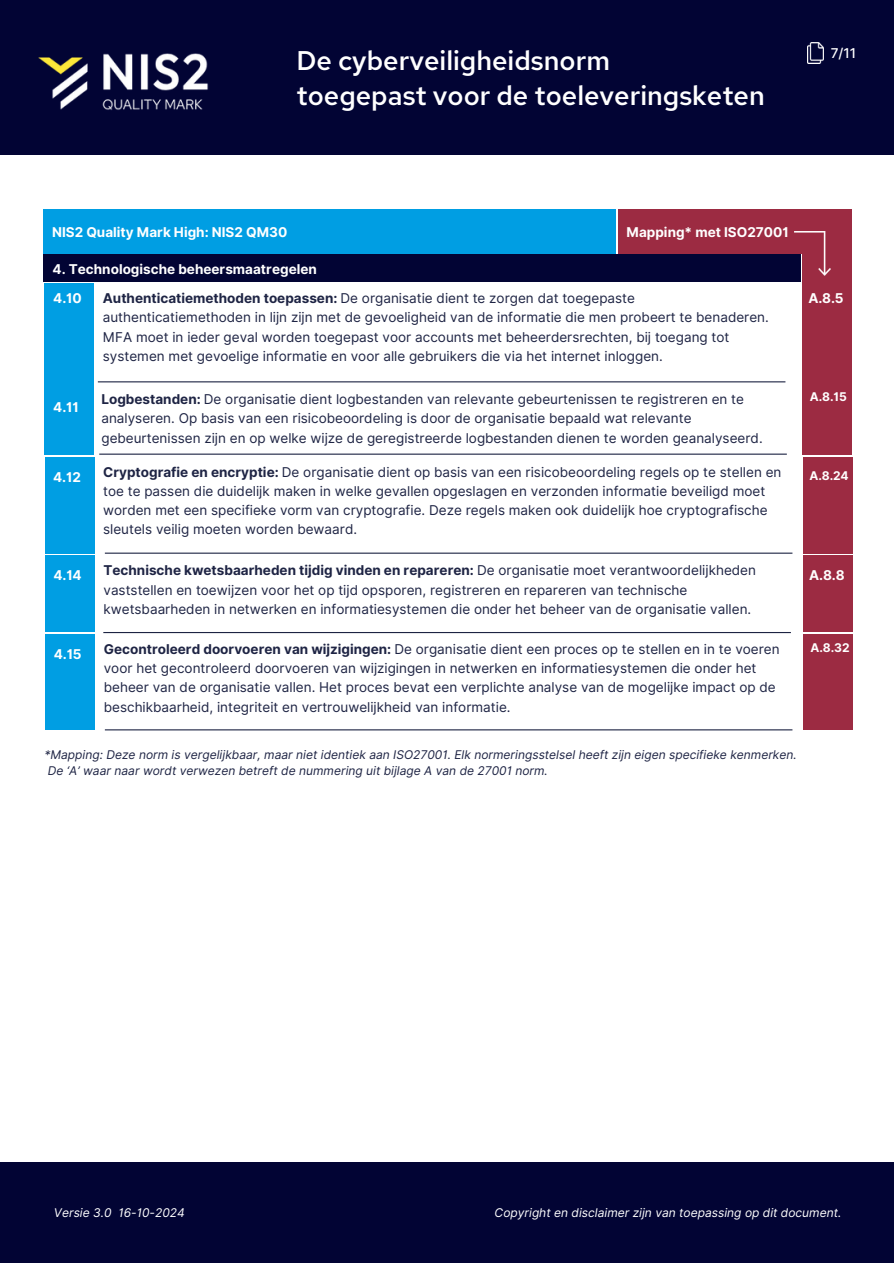
<style>
.page{position:relative;width:894px;height:1264px;background:#fff}
.page>*{position:absolute;margin:0;border:0;box-sizing:border-box;transform-origin:0 0}
.t1{font:500 27px/34.8px "Red Hat Text";color:#fff}
.t2{font:13.5px/19.2px "Inter";color:#1e2444}
.t3{font:700 13.5px "Inter";color:#fff}
.t4{font:500 13.5px "Inter";color:#fff}
.t5{font:italic 12px "Inter";color:#1e2444}
.t6{font:italic 12px "Inter";color:#fff}
.t7{font:700 12px "Inter";color:#fff}
.s1{font-weight:700}
</style>
<div class="page">
<div style="left:0;top:0;width:893px;height:154px;background:#020434"></div>
<img style="left:807px;top:43px;width:16px;height:20px">
<div style="left:0;top:1162px;width:893px;height:101px;background:#020434"></div>
<div style="left:43px;top:209px;width:572px;height:45px;background:#009ee3"></div>
<div style="left:802px;top:209px;width:49px;height:173px;background:#9c2b42"></div>
<div style="left:618px;top:209px;width:232px;height:45px;background:#9c2b42"></div>
<div style="left:43px;top:255px;width:757px;height:27px;background:#020434"></div>
<img style="left:794px;top:231px;width:36px;height:44px">
<div style="left:44px;top:283px;width:50px;height:99px;background:#009ee3"></div>
<div style="left:44px;top:383px;width:50px;height:71px;background:#009ee3"></div>
<div style="left:802px;top:383px;width:49px;height:71px;background:#9c2b42"></div>
<div style="left:45px;top:457px;width:50px;height:96px;background:#009ee3"></div>
<div style="left:802px;top:457px;width:50px;height:96px;background:#9c2b42"></div>
<div style="left:45px;top:555px;width:50px;height:77px;background:#009ee3"></div>
<div style="left:803px;top:555px;width:49px;height:77px;background:#9c2b42"></div>
<div style="left:45px;top:634px;width:50px;height:95px;background:#009ee3"></div>
<div style="left:803px;top:634px;width:49px;height:95px;background:#9c2b42"></div>
<img style="left:38px;top:53px;width:170px;height:57px">
<hr style="left:98px;top:381px;width:687px;height:1px;background:#1d2443">
<hr style="left:99px;top:453px;width:687px;height:1px;background:#1d2443">
<hr style="left:105px;top:552px;width:687px;height:1px;background:#1d2443">
<hr style="left:103px;top:632px;width:687px;height:1px;background:#1d2443">
<hr style="left:105px;top:729px;width:687px;height:1px;background:#1d2443">
<h1 class="t1" style="left:296px;top:43px;width:469px">De cyberveiligheidsnorm<br>toegepast voor de toeleveringsketen</h1>
<h1 class="t4" style="left:830px;top:45px;width:27px">7/11</h1>
<h3 class="t3" style="left:52px;top:224px;width:236px">NIS2 Quality Mark High: NIS2 QM30</h3>
<h3 class="t3" style="left:626px;top:224px;width:164px">Mapping* met ISO27001</h3>
<h2 class="t3" style="left:52px;top:261px;width:266px">4. Technologische beheersmaatregelen</h2>
<h3 class="t3" style="left:53px;top:290px;width:30px">4.10</h3>
<h4 class="t2" style="left:103px;top:289px;width:533px"><span class="s1">Authenticatiemethoden toepassen:</span> De organisatie dient te zorgen dat toegepaste</h4>
<h3 class="t3" style="left:808px;top:290px;width:37px">A.8.5</h3>
<h4 class="t2" style="left:103px;top:308px;width:667px">authenticatiemethoden in lijn zijn met de gevoeligheid van de informatie die men probeert te benaderen.<br>MFA moet in ieder geval worden toegepast voor accounts met beheerdersrechten, bij toegang tot systemen met gevoelige informatie en voor alle gebruikers die via het internet inloggen.</h4>
<h3 class="t2" style="left:101px;top:390px;width:662px"><span class="s1">Logbestanden:</span> De organisatie dient logbestanden van relevante gebeurtenissen te registreren en te analyseren. Op basis van een risicobeoordeling is door de organisatie bepaald wat relevante gebeurtenissen zijn en op welke wijze de geregistreerde logbestanden dienen te worden geanalyseerd.</h3>
<h4 class="t7" style="left:809px;top:389px;width:38px">A.8.15</h4>
<h5 class="t3" style="left:53px;top:398px;width:27px">4.11</h5>
<h3 class="t2" style="left:103px;top:462px;width:679px"><span class="s1">Cryptografie en encryptie:</span> De organisatie dient op basis van een risicobeoordeling regels op te stellen en toe te passen die duidelijk maken in welke gevallen opgeslagen en verzonden informatie beveiligd moet worden met een specifieke vorm van cryptografie. Deze regels maken ook duidelijk hoe cryptografische sleutels veilig moeten worden bewaard.</h3>
<h5 class="t3" style="left:53px;top:468px;width:29px">4.12</h5>
<h4 class="t7" style="left:809px;top:468px;width:41px">A.8.24</h4>
<h3 class="t2" style="left:103px;top:561px;width:654px"><span class="s1">Technische kwetsbaarheden tijdig vinden en repareren:</span> De organisatie moet verantwoordelijkheden vaststellen en toewijzen voor het op tijd opsporen, registreren en repareren van technische kwetsbaarheden in netwerken en informatiesystemen die onder het beheer van de organisatie vallen.</h3>
<h2 class="t3" style="left:53px;top:567px;width:30px">4.14</h2>
<h4 class="t3" style="left:809px;top:567px;width:37px">A.8.8</h4>
<h5 class="t3" style="left:54px;top:645px;width:29px">4.15</h5>
<h3 class="t2" style="left:104px;top:639px;width:677px"><span class="s1">Gecontroleerd doorvoeren van wijzigingen:</span> De organisatie dient een proces op te stellen en in te voeren voor het gecontroleerd doorvoeren van wijzigingen in netwerken en informatiesystemen die onder het beheer van de organisatie vallen. Het proces bevat een verplichte analyse van de mogelijke impact op de beschikbaarheid, integriteit en vertrouwelijkheid van informatie.</h3>
<p class="t5" style="left:44px;top:747px;width:753px">*Mapping: Deze norm is vergelijkbaar, maar niet identiek aan ISO27001. Elk normeringsstelsel heeft zijn eigen specifieke kenmerken.</p>
<h3 class="t5" style="left:48px;top:763px;width:501px">De ‘A’ waar naar wordt verwezen betreft de nummering uit bijlage A van de 27001 norm.</h3>
<h4 class="t7" style="left:810px;top:640px;width:40px">A.8.32</h4>
<p class="t6" style="left:54px;top:1205px;width:59px">Versie 3.0</p>
<p class="t6" style="left:118px;top:1205px;width:68px">16-10-2024</p>
<p class="t6" style="left:494px;top:1205px;width:348px">Copyright en disclaimer zijn van toepassing op dit document.</p>
</div>
